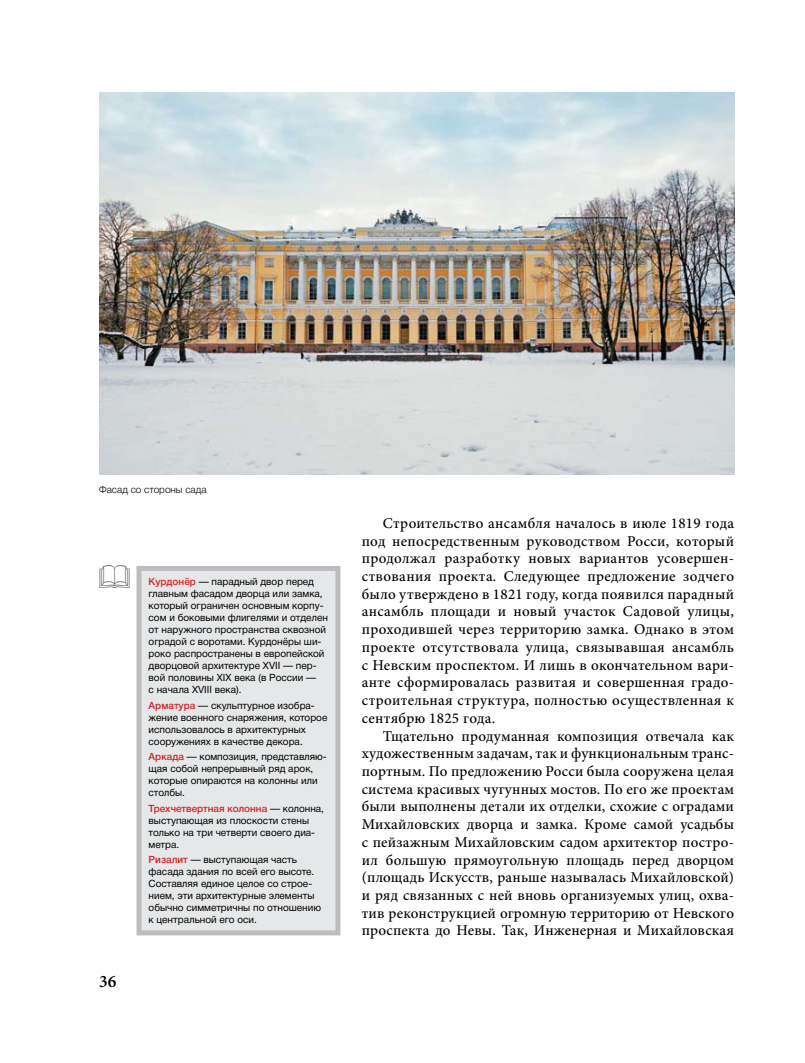
<style>
.page{position:relative;width:805px;height:1063px;background:#fff}
.page>*{position:absolute;margin:0;border:0;box-sizing:border-box;transform-origin:0 0}
.t1{font:600 17.5px "Minion Pro";color:#000}
.t2{font:500 15px/17.8px "Minion Pro";letter-spacing:.015em;color:#000;text-align:justify}
.t3{font:10px/12px "Helvetica Neue Cyr";color:#000}
.t4{font:300 10px "Helvetica Neue Cyr";color:#000}
.s1{font-weight:500;color:#d2232a}
</style>
<div class="page">
<div style="left:139px;top:568px;width:199px;height:365px;background:#e6e7e8"></div>
<div style="left:136px;top:566px;width:204px;height:369px;border:5px solid #bcbdc0"></div>
<img style="left:99px;top:93px;width:634px;height:382px">
<p class="t4" style="left:99px;top:483px;width:109px">Фасад со стороны сада</p>
<p class="t1" style="left:99px;top:969px;width:19px">36</p>
<p class="t3" style="left:148px;top:576px;width:181px"><span class="s1">Курдонёр</span> — парадный двор перед главным фасадом дворца или замка, который ограничен основным корпу&shy;сом и боковыми флигелями и отделен от наружного пространства сквозной оградой с воротами. Курдонёры ши&shy;роко распространены в европейской дворцовой архитектуре XVII — пер&shy;вой половины XIX века (в России —<br>с начала XVIII века).</p>
<p class="t3" style="left:148px;top:699px;width:180px"><span class="s1">Арматура</span> — скульптурное изобра&shy;жение военного снаряжения, которое использовалось в архитектурных сооружениях в качестве декора.</p>
<p class="t3" style="left:148px;top:751px;width:179px"><span class="s1">Аркада</span> — композиция, представляю&shy;щая собой непрерывный ряд арок, которые опираются на колонны или столбы.</p>
<p class="t3" style="left:148px;top:802px;width:177px"><span class="s1">Трехчетвертная колонна</span> — колонна, выступающая из плоскости стены только на три четверти своего диа&shy;метра.</p>
<p class="t3" style="left:148px;top:854px;width:174px"><span class="s1">Ризалит</span> — выступающая часть фасада здания по всей его высоте.<br>Составляя единое целое со строе&shy;нием, эти архитектурные элементы обычно симметричны по отношению к центральной его оси.</p>
<p class="t2" style="left:361px;top:514px;width:374px;text-indent:21px">Строительство ансамбля началось в июле 1819 года под непосредственным руководством Росси, который продолжал разработку новых вариантов усовершен&shy;ствования проекта. Следующее предложение зодчего было утверждено в 1821 году, когда появился парадный ансамбль площади и новый участок Садовой улицы, проходившей через территорию замка. Однако в этом проекте отсутствовала улица, связывавшая ансамбль с Невским проспектом. И лишь в окончательном вари&shy;анте сформировалась развитая и совершенная градо&shy;строительная структура, полностью осуществленная к сентябрю 1825 года.</p>
<p class="t2" style="left:361px;top:727px;width:374px;text-indent:21px">Тщательно продуманная композиция отвечала как художественным задачам, так и функциональным транс&shy;портным. По предложению Росси была сооружена целая система красивых чугунных мостов. По его же проектам были выполнены детали их отделки, схожие с оградами Михайловских дворца и замка. Кроме самой усадьбы с пейзажным Михайловским садом архитектор постро&shy;ил большую прямоугольную площадь перед дворцом (площадь Искусств, раньше называлась Михайловской) и ряд связанных с ней вновь организуемых улиц, охва&shy;тив реконструкцией огромную территорию от Невского проспекта до Невы. Так, Инженерная и Михайловская</p>
</div>
